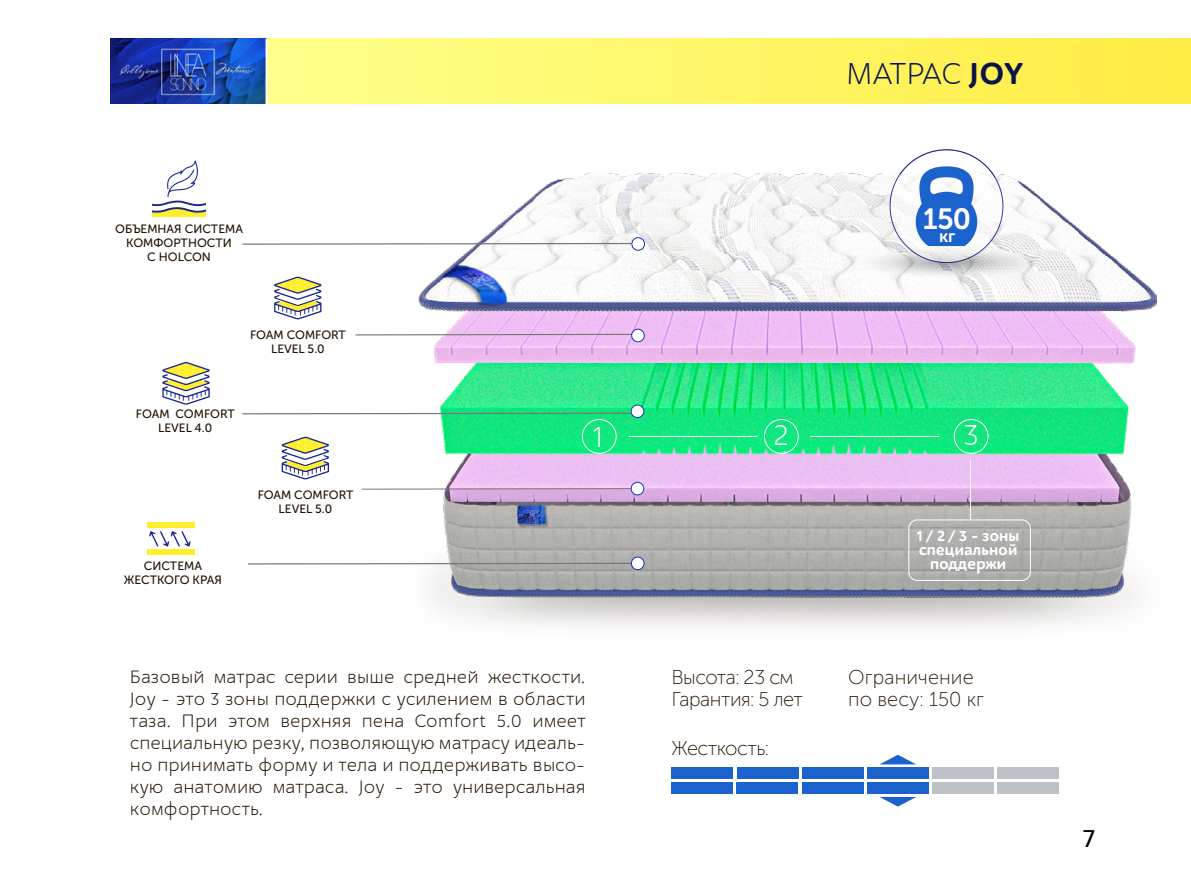
<style>
.page{position:relative;width:1191px;height:882px;background:#fff}
.page>*{position:absolute;margin:0;border:0;box-sizing:border-box;transform-origin:0 0}
.t1{font:300 32px "M.Video";letter-spacing:.015em;color:#091548}
.t2{font:300 32px "M.Video";color:#fff}
.t3{font:29px "Museo Sans Cyrl 700";color:#fff}
.t4{font:24px "Neue Frutiger World";color:#000}
.t5{font:20px/22px "Museo Sans Cyrl 100";letter-spacing:-.025em;color:#231300}
.t6{font:20px/22px "Museo Sans Cyrl 100";letter-spacing:.005em;color:#231300}
.t7{font:300 19px/22px "M.Video";letter-spacing:.03em;color:#231300;text-align:justify}
.t8{font:700 16px/14px "M.Video";letter-spacing:.005em;color:#fff;text-align:center}
.t9{font:12px/14px "Museo Sans Cyrl 500";color:#231300;text-align:center}
.s1{font-weight:700}
</style>
<div class="page">
<img style="left:397px;top:294px;width:760px;height:333px">
<img style="left:418px;top:173px;width:738px;height:425px">
<div style="left:266px;top:39px;width:925px;height:64px;background:linear-gradient(to right,#ffff8c,#ffec42)"></div>
<div style="left:632px;top:238px;width:12px;height:12px;background:#fff;border-radius:50%"></div>
<div style="left:631px;top:237px;width:14px;height:14px;border:1px solid #1337af;border-radius:50%"></div>
<hr style="left:355px;top:334px;width:284px;height:1px;background:#7a7674">
<hr style="left:242px;top:412px;width:390px;height:2px;background:#7a7674">
<hr style="left:362px;top:488px;width:271px;height:1px;background:#7a7674">
<svg style="left:631px;top:329px;width:13px;height:13px"></svg>
<div style="left:631px;top:329px;width:14px;height:13px;border:1px solid #1337af;border-radius:50%"></div>
<div style="left:631px;top:405px;width:13px;height:12px;background:#fff;border-radius:50%"></div>
<div style="left:630px;top:404px;width:14px;height:14px;border:1px solid #1337af;border-radius:50%"></div>
<hr style="left:248px;top:563px;width:389px;height:1px;background:#7a7674">
<div style="left:631px;top:557px;width:13px;height:12px;background:#fff;border-radius:50%"></div>
<div style="left:631px;top:556px;width:13px;height:14px;border:1px solid #1337af;border-radius:50%"></div>
<div style="left:631px;top:482px;width:13px;height:13px;background:#fff;border-radius:50%"></div>
<div style="left:630px;top:482px;width:14px;height:13px;border:1px solid #1337af;border-radius:50%"></div>
<svg style="left:242px;top:242px;width:390px;height:9px"></svg>
<div style="left:147px;top:522px;width:47px;height:5px;background:#ffee2c"></div>
<div style="left:147px;top:549px;width:47px;height:5px;background:#ffee2c"></div>
<svg style="left:149px;top:531px;width:41px;height:15px"></svg>
<svg style="left:162px;top:362px;width:48px;height:43px"></svg>
<svg style="left:281px;top:437px;width:48px;height:42px"></svg>
<svg style="left:274px;top:277px;width:48px;height:42px"></svg>
<img style="left:110px;top:39px;width:155px;height:64px">
<div style="left:671px;top:768px;width:62px;height:11px;background:#1c62cc"></div>
<div style="left:737px;top:768px;width:61px;height:11px;background:#1c62cc"></div>
<div style="left:802px;top:768px;width:61px;height:11px;background:#1c62cc"></div>
<svg style="left:880px;top:754px;width:36px;height:10px"></svg>
<div style="left:867px;top:768px;width:61px;height:11px;background:#1c62cc"></div>
<div style="left:932px;top:768px;width:61px;height:11px;background:#bdc2c8"></div>
<div style="left:997px;top:768px;width:62px;height:11px;background:#bdc2c8"></div>
<div style="left:997px;top:782px;width:62px;height:11px;background:#bdc2c8"></div>
<div style="left:932px;top:782px;width:61px;height:11px;background:#bdc2c8"></div>
<div style="left:867px;top:782px;width:61px;height:11px;background:#1c62cc"></div>
<svg style="left:879px;top:797px;width:37px;height:9px"></svg>
<div style="left:802px;top:782px;width:61px;height:11px;background:#1c62cc"></div>
<div style="left:736px;top:782px;width:62px;height:11px;background:#1c62cc"></div>
<div style="left:671px;top:782px;width:61px;height:11px;background:#1c62cc"></div>
<hr style="left:265px;top:39px;width:2px;height:70px;background:#fff">
<svg style="left:850px;top:246px;width:195px;height:32px"></svg>
<svg style="left:152px;top:160px;width:54px;height:57px"></svg>
<hr style="left:628px;top:436px;width:129px;height:1px;background:#fff">
<hr style="left:810px;top:436px;width:129px;height:1px;background:#fff">
<div style="left:908px;top:519px;width:122px;height:62px;border:1px solid #fff;border-radius:8px"></div>
<div style="left:582px;top:419px;width:34px;height:35px;border:1px solid #fff;border-radius:50%"></div>
<div style="left:764px;top:419px;width:34px;height:35px;border:1px solid #fff;border-radius:50%"></div>
<div style="left:953px;top:419px;width:35px;height:35px;border:1px solid #fff;border-radius:50%"></div>
<hr style="left:970px;top:460px;width:1px;height:60px;background:#fff">
<svg style="left:890px;top:150px;width:113px;height:113px"></svg>
<svg style="left:915px;top:166px;width:62px;height:80px"></svg>
<p class="t9" style="left:115px;top:222px;width:129px">ОБЪЕМНАЯ СИСТЕМА<br>КОМФОРТНОСТИ<br>С HOLCON</p>
<p class="t9" style="left:250px;top:328px;width:97px">FOAM COMFORT<br>LEVEL 5.0</p>
<p class="t9" style="left:136px;top:406px;width:100px">FOAM COMFORT<br>LEVEL 4.0</p>
<p class="t9" style="left:124px;top:559px;width:100px">СИСТЕМА<br>ЖЕСТКОГО КРАЯ</p>
<p class="t9" style="left:258px;top:488px;width:97px">FOAM COMFORT<br>LEVEL 5.0</p>
<h1 class="t1" style="left:846px;top:58px;width:178px">МАТРАС <span class="s1">JOY</span></h1>
<h2 class="t3" style="left:922px;top:203px;width:50px">150<sub>кг</sub></h2>
<h1 class="t2" style="left:593px;top:421px;width:12px">1</h1>
<h1 class="t2" style="left:774px;top:419px;width:16px">2</h1>
<h1 class="t2" style="left:964px;top:419px;width:16px">3</h1>
<p class="t8" style="left:916px;top:529px;width:104px">1 / 2 / 3 - зоны специальной поддержи</p>
<p class="t7" style="left:130px;top:667px;width:457px">Базовый матрас серии выше средней жесткости.<br>Joy - это 3 зоны поддержки с усилением в области таза. При этом верхняя пена Comfort 5.0 имеет специальную резку, позволяющую матрасу идеаль&shy;но принимать форму и тела и поддерживать высо&shy;кую анатомию матраса. Joy - это универсальная комфортность.</p>
<p class="t5" style="left:671px;top:666px;width:133px">Высота: 23 см<br>Гарантия: 5 лет</p>
<p class="t5" style="left:671px;top:737px;width:99px">Жесткость:</p>
<p class="t6" style="left:848px;top:666px;width:137px">Ограничение по весу: 150 кг</p>
<p class="t4" style="left:1082px;top:819px;width:15px">7</p>
</div>
